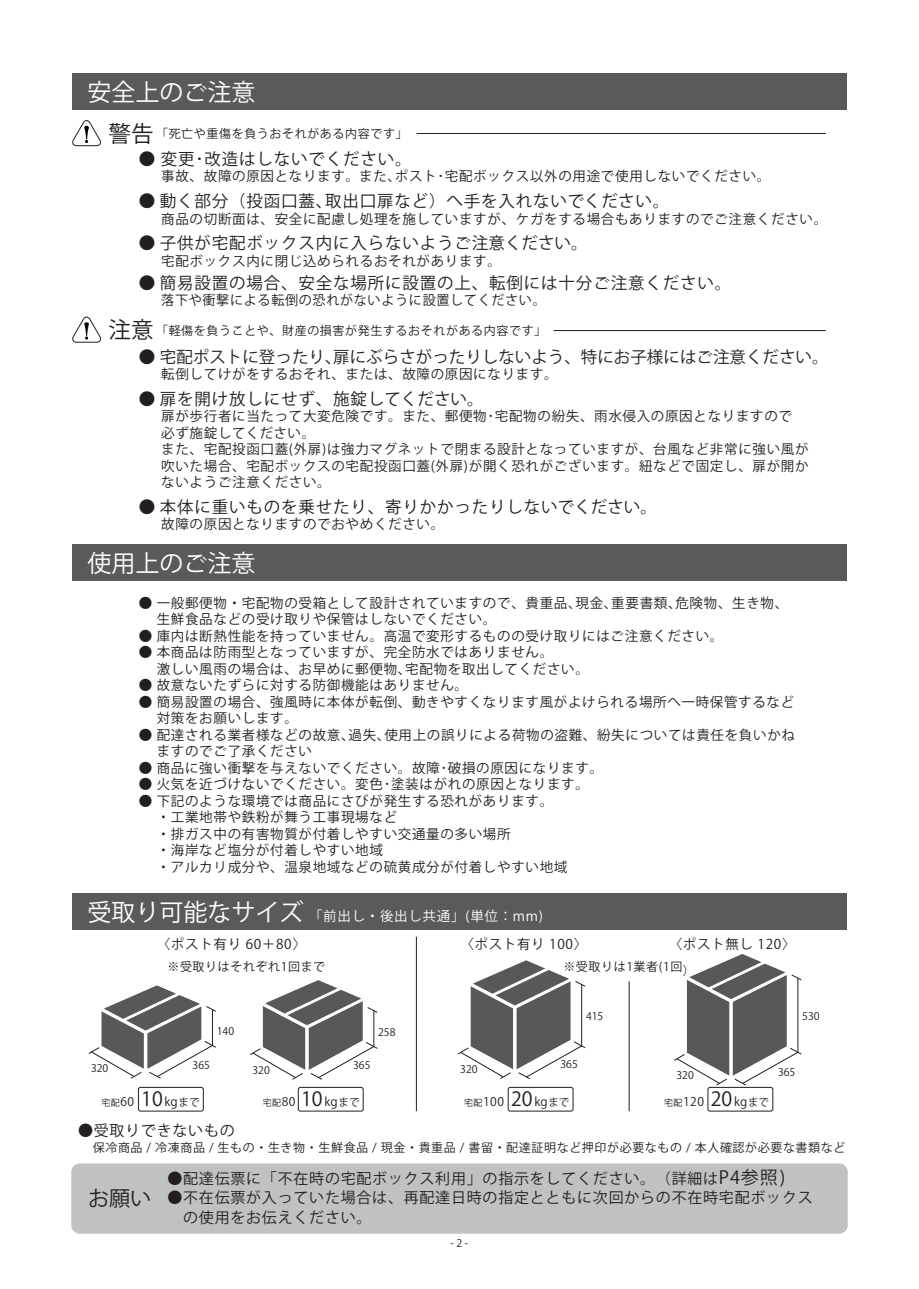
<style>
.page{position:relative;width:919px;height:1289px;background:#fff}
.page>*{position:absolute;margin:0;border:0;box-sizing:border-box;transform-origin:0 0}
.t1{font:24px "Koz Go Pr 6 N Bold 90 ms RKSJ H";color:#fff}
.t2{font:21px "Koz Go Pr 6 N Bold 90 ms RKSJ H";color:#231f20}
.t3{font:19.5px "Koz Go Pr 6 N";color:#231f20}
.t4{font:16.5px "Koz Go Pr 6 N Bold 90 ms RKSJ H";letter-spacing:.05em;color:#231f20}
.t5{font:16.5px "Koz Go Pr 6 N Bold 90 ms RKSJ H";color:#231f20}
.t6{font:15px/19.5px "Koz Go Pr 6 N";letter-spacing:.05em;color:#231f20}
.t7{font:13.5px/16.5px "Koz Go Pr 6 N";letter-spacing:.05em;color:#231f20}
.t8{font:13.5px "Koz Go Pr 6 N";letter-spacing:.05em;color:#fff}
.t9{font:12px "Koz Go Pr 6 N";letter-spacing:.05em;color:#231f20}
.t10{font:10.5px "Koz Go Pr 6 N";color:#231f20}
.t11{font:9px "Koz Go Pr 6 N";color:#231f20}
.s1{font-family:"Koz Go Pr 6 N Bold 90 ms RKSJ H";font-size:22.5px}
.s2{font-family:"Koz Go Pr 6 N"}
.s3{font-family:"Koz Go Pr 6 N Bold 90 ms RKSJ H";font-size:24px}
.s4{font-size:12px}
.s5{font-size:10.5px}
.s6{font-size:9px}
.s7{font-size:18px}
</style>
<div class="page">
<hr style="left:416px;top:133px;width:409px;height:1px;background:#231f20">
<div style="left:71px;top:1163px;width:776px;height:70px;background:#bfc1c3;border-radius:9px"></div>
<svg style="left:72px;top:120px;width:29px;height:26px"></svg>
<hr style="left:553px;top:330px;width:272px;height:1px;background:#231f20">
<svg style="left:72px;top:316px;width:29px;height:27px"></svg>
<div style="left:72px;top:74px;width:774px;height:36px;background:#595a5c"></div>
<div style="left:72px;top:544px;width:774px;height:36px;background:#595a5c"></div>
<div style="left:72px;top:893px;width:774px;height:36px;background:#595a5c"></div>
<svg style="left:88px;top:985px;width:128px;height:94px"></svg>
<svg style="left:250px;top:980px;width:128px;height:100px"></svg>
<svg style="left:457px;top:960px;width:129px;height:119px"></svg>
<svg style="left:674px;top:954px;width:128px;height:132px"></svg>
<div style="left:138px;top:1086px;width:66px;height:25px;border:1px solid #231f20;border-radius:2px"></div>
<div style="left:298px;top:1086px;width:65px;height:25px;border:1px solid #231f20;border-radius:2px"></div>
<div style="left:507px;top:1086px;width:66px;height:25px;border:1px solid #231f20;border-radius:2px"></div>
<div style="left:707px;top:1086px;width:66px;height:25px;border:1px solid #231f20;border-radius:2px"></div>
<hr style="left:416px;top:936px;width:1px;height:175px;background:#231f20">
<hr style="left:628px;top:981px;width:1px;height:130px;background:#231f20">
<h1 class="t1" style="left:87px;top:79px;width:169px">安全上のご注意</h1>
<p class="t9" style="left:109px;top:127px;width:300px"><span class="s1">警告</span>「死亡や重傷を負うおそれがある内容です」</p>
<p class="t4" style="left:139px;top:150px;width:274px"><span class="s2">●</span> 変更･改造はしないでください<span class="s2">。</span></p>
<p class="t7" style="left:161px;top:168px;width:610px">事故、故障の原因となります。また､ポスト･宅配ボックス以外の用途で使用しないでください。</p>
<p class="t4" style="left:139px;top:192px;width:532px"><span class="s2">●</span> 動く部分（投函口蓋､取出口扉など）へ手を入れない<span class="s2">でください。</span></p>
<p class="t7" style="left:161px;top:210px;width:667px">商品の切断面は、安全に配慮し処理を施していますが、ケガをする場合もありますのでご注意ください。</p>
<p class="t4" style="left:139px;top:234px;width:450px"><span class="s2">●</span> 子供が宅配ボックス内に入らないようご注意ください。</p>
<p class="t7" style="left:161px;top:252px;width:341px">宅配ボックス内に閉じ込められるおそれがあります。</p>
<p class="t4" style="left:139px;top:273px;width:594px"><span class="s2">●</span> 簡易設置の場合、安全な場所に設置の上、転倒には十分ご注意ください。</p>
<p class="t7" style="left:161px;top:292px;width:386px">落下や衝撃による転倒の恐れがないように設置してください。</p>
<p class="t9" style="left:109px;top:324px;width:439px"><span class="s1">注意</span>「軽傷を負うことや、財産の損害が発生するおそれがある内容です」</p>
<p class="t5" style="left:139px;top:347px;width:691px"><span class="s2">●</span> 宅配ポストに登ったり､扉にぶらさがったりしないよう、特にお子様にはご注意ください。</p>
<p class="t7" style="left:161px;top:366px;width:398px">転倒してけがをするおそれ、または、故障の原因になります。</p>
<p class="t4" style="left:139px;top:389px;width:346px"><span class="s2">●</span> 扉を開け放しにせず、施錠してください。</p>
<p class="t7" style="left:161px;top:408px;width:648px">扉が歩行者に当たって大変危険です。また、郵便物･宅配物の紛失、雨水侵入の原因となりますので必ず施錠してください。<br>また、宅配投函口蓋(外扉)は強力マグネットで閉まる設計となっていますが、台風など非常に強い風が吹いた場合、宅配ボックスの宅配投函口蓋(外扉)が開く恐れがございます。紐などで固定し、扉が開かないようご注意ください。</p>
<p class="t4" style="left:139px;top:497px;width:519px"><span class="s2">●</span> 本体に重いものを乗せたり、寄りかかったりしないでください。</p>
<p class="t7" style="left:161px;top:516px;width:284px">故障の原因となりますのでおやめください。</p>
<h1 class="t1" style="left:87px;top:549px;width:169px">使用上のご注意</h1>
<p class="t7" style="left:139px;top:594px;width:651px">● 一般郵便物・宅配物の受箱として設計されていますので、貴重品､現金､重要書類､危険物、生き物、　 生鮮食品などの受け取りや保管はしないでください。</p>
<p class="t7" style="left:139px;top:627px;width:586px">● 庫内は断熱性能を持っていません。高温で変形するものの受け取りにはご注意ください。</p>
<p class="t7" style="left:139px;top:644px;width:451px">● 本商品は防雨型となっていますが、完全防水ではありません。<br>　 激しい風雨の場合は、お早めに郵便物､宅配物を取出してください。</p>
<p class="t7" style="left:139px;top:677px;width:331px">● 故意ないたずらに対する防御機能はありません。</p>
<p class="t7" style="left:139px;top:693px;width:657px">● 簡易設置の場合、強風時に本体が転倒、動きやすくなります風がよけられる場所へ一時保管するなど　 対策をお願いします。</p>
<p class="t7" style="left:139px;top:726px;width:657px">● 配達される業者様などの故意､過失､使用上の誤りによる荷物の盗難、紛失については責任を負いかね　 ますのでご了承ください</p>
<p class="t7" style="left:139px;top:759px;width:466px">● 商品に強い衝撃を与えないでください。故障･破損の原因になります。</p>
<p class="t7" style="left:139px;top:776px;width:451px">● 火気を近づけないでください。変色･塗装はがれの原因となります。</p>
<p class="t7" style="left:139px;top:792px;width:430px">● 下記のような環境では商品にさびが発生する恐れがあります。　 ・工業地帯や鉄粉が舞う工事現場など<br>　 ・排ガス中の有害物質が付着しやすい交通量の多い場所<br>　 ・海岸など塩分が付着しやすい地域<br>　 ・アルカリ成分や、温泉地域などの硫黄成分が付着しやすい地域</p>
<p class="t8" style="left:87px;top:908px;width:457px"><span class="s3">受取り可能なサイズ</span> 「前出し・後出し共通」(単位：mm)</p>
<p class="t7" style="left:157px;top:936px;width:151px">〈ポスト有り 60＋80〉</p>
<p class="t7" style="left:460px;top:936px;width:129px">〈ポスト有り 100〉</p>
<p class="t7" style="left:668px;top:936px;width:129px">〈ポスト無し 120〉</p>
<p class="t9" style="left:167px;top:960px;width:159px">※受取りはそれぞれ1回まで</p>
<p class="t9" style="left:563px;top:960px;width:133px">※受取りは1業者(1回）</p>
<p class="t10" style="left:217px;top:1025px;width:19px">140</p>
<p class="t10" style="left:378px;top:1026px;width:19px">258</p>
<p class="t10" style="left:586px;top:1009px;width:19px">415</p>
<p class="t10" style="left:802px;top:1009px;width:19px">530</p>
<p class="t10" style="left:91px;top:1062px;width:19px">320</p>
<p class="t10" style="left:192px;top:1059px;width:19px">365</p>
<p class="t10" style="left:252px;top:1063px;width:19px">320</p>
<p class="t10" style="left:353px;top:1059px;width:19px">365</p>
<p class="t10" style="left:460px;top:1063px;width:19px">320</p>
<p class="t10" style="left:560px;top:1058px;width:19px">365</p>
<p class="t10" style="left:676px;top:1069px;width:19px">320</p>
<h3 class="t3" style="left:141px;top:1088px;width:60px">10 <span class="s4">kg</span><span class="s5">まで</span></h3>
<h3 class="t3" style="left:301px;top:1088px;width:60px">10 <span class="s4">kg</span><span class="s5">まで</span></h3>
<h3 class="t3" style="left:511px;top:1088px;width:60px">20 <span class="s4">kg</span><span class="s5">まで</span></h3>
<h3 class="t3" style="left:710px;top:1088px;width:60px">20 <span class="s4">kg</span><span class="s5">まで</span></h3>
<p class="t11" style="left:101px;top:1097px;width:34px">宅配<span class="s4">60</span></p>
<p class="t11" style="left:263px;top:1097px;width:34px">宅配<span class="s4">80</span></p>
<p class="t9" style="left:464px;top:1094px;width:41px"><span class="s6">宅配</span>100</p>
<p class="t9" style="left:664px;top:1094px;width:41px"><span class="s6">宅配</span>120</p>
<p class="t6" style="left:78px;top:1120px;width:158px">●受取りできないもの</p>
<p class="t10" style="left:778px;top:1065px;width:19px">365</p>
<p class="t9" style="left:93px;top:1140px;width:754px">保冷商品 / 冷凍商品 / 生もの・生き物・生鮮食品 / 現金・貴重品 / 書留・配達証明など押印が必要なもの / 本人確認が必要な書類など</p>
<h2 class="t2" style="left:88px;top:1186px;width:64px">お願い</h2>
<p class="t6" style="left:167px;top:1168px;width:619px">●配達伝票に「不在時の宅配ボックス利用」の指示をしてください。（詳細は<span class="s7">P4参照)</span></p>
<p class="t6" style="left:167px;top:1188px;width:646px">●不在伝票が入っていた場合は、再配達日時の指定とともに次回からの不在時宅配ボックス　の使用をお伝えください。</p>
<p class="t10" style="left:450px;top:1237px;width:19px">- 2 -</p>
</div>
